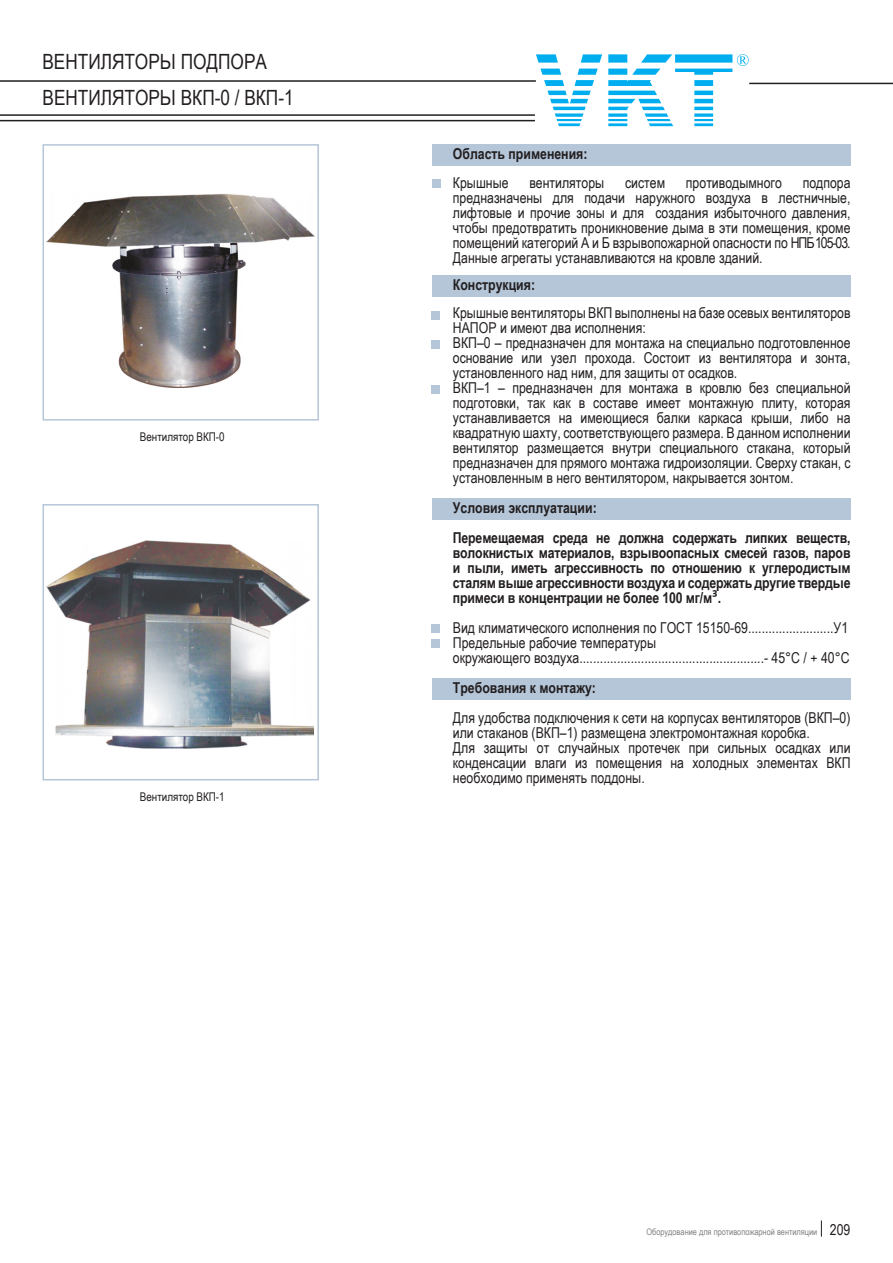
<style>
.page{position:relative;width:893px;height:1263px;background:#fff}
.page>*{position:absolute;margin:0;border:0;box-sizing:border-box;transform-origin:0 0}
.t1{font:21px "Arial Narrow";color:#231f20}
.t2{font:15px/15px "Arial Narrow";color:#231f20;text-align:justify}
.t3{font:700 15px/15px "Arial Narrow";color:#231f20;text-align:justify}
.t4{font:12px "Arial Narrow";color:#231f20}
.t5{font:9px "Arial Narrow";color:#808285}
.s1{font-family:"Segoe UI"}
.s2{font-size:15px;color:#231f20}
</style>
<div class="page">
<svg style="left:536px;top:54px;width:213px;height:72px"></svg>
<hr style="left:0;top:80px;width:536px;height:2px;background:#231f20">
<hr style="left:749px;top:83px;width:144px;height:1px;background:#231f20">
<hr style="left:0;top:120px;width:535px;height:1px;background:#231f20">
<hr style="left:0;top:114px;width:535px;height:2px;background:#231f20">
<svg style="left:821px;top:1220px;width:1px;height:16px"></svg>
<div style="left:432px;top:498px;width:418px;height:21px;background:#b5c6d9"></div>
<div style="left:432px;top:144px;width:418px;height:21px;background:#b5c6d9"></div>
<div style="left:432px;top:276px;width:418px;height:21px;background:#b5c6d9"></div>
<div style="left:432px;top:678px;width:418px;height:21px;background:#b5c6d9"></div>
<div style="left:43px;top:144px;width:276px;height:277px;border:2px solid #b5c6d9"></div>
<div style="left:432px;top:180px;width:9px;height:8px;background:#b5c6d9"></div>
<div style="left:431px;top:311px;width:9px;height:9px;background:#b5c6d9"></div>
<div style="left:432px;top:624px;width:8px;height:9px;background:#b5c6d9"></div>
<div style="left:432px;top:639px;width:8px;height:9px;background:#b5c6d9"></div>
<div style="left:432px;top:340px;width:8px;height:9px;background:#b5c6d9"></div>
<div style="left:432px;top:385px;width:8px;height:8px;background:#b5c6d9"></div>
<div style="left:43px;top:504px;width:276px;height:276px;border:2px solid #b5c6d9"></div>
<img style="left:47px;top:193px;width:267px;height:194px">
<img style="left:46px;top:541px;width:268px;height:208px">
<h1 class="t1" style="left:42px;top:46px;width:226px">ВЕНТИЛЯТОРЫ ПОДПОРА</h1>
<h1 class="t1" style="left:43px;top:82px;width:253px">ВЕНТИЛЯТОРЫ ВКП-0 / ВКП-1</h1>
<p class="t4" style="left:140px;top:428px;width:86px">Вентилятор ВКП-0</p>
<p class="t4" style="left:140px;top:788px;width:86px">Вентилятор ВКП-1</p>
<p class="t3" style="left:453px;top:146px;width:136px">Область применения:</p>
<p class="t2" style="left:453px;top:174px;width:57px">Крышные</p>
<p class="t2" style="left:529px;top:174px;width:76px">вентиляторы</p>
<p class="t2" style="left:625px;top:174px;width:42px">систем</p>
<p class="t2" style="left:686px;top:174px;width:97px">противодымного</p>
<p class="t2" style="left:453px;top:174px;width:399px;text-indent:350px">подпора предназначены для подачи наружного воздуха в лестничные, лифтовые и прочие зоны и для создания избыточного давления, чтобы предотвратить проникновение дыма в эти помещения, кроме помещений категорий А и Б взрывопожарной опасности по НПБ 105-03.<br>Данные агрегаты устанавливаются на кровле зданий.</p>
<p class="t3" style="left:453px;top:276px;width:84px">Конструкция:</p>
<p class="t2" style="left:453px;top:305px;width:399px">Крышные вентиляторы ВКП выполнены на базе осевых вентиляторов<br>НАПОР и имеют два исполнения:</p>
<p class="t2" style="left:453px;top:335px;width:399px">ВКП–0 – предназначен для монтажа на специально подготовленное основание или узел прохода. Состоит из вентилятора и зонта, установленного над ним, для защиты от осадков.</p>
<p class="t2" style="left:453px;top:380px;width:399px">ВКП–1 – предназначен для монтажа в кровлю без специальной подготовки, так как в составе имеет монтажную плиту, которая устанавливается на имеющиеся балки каркаса крыши, либо на квадратную шахту, соответствующего размера. В данном исполнении вентилятор размещается внутри специального стакана, который предназначен для прямого монтажа гидроизоляции. Сверху стакан, с установленным в него вентилятором, накрывается зонтом.</p>
<p class="t3" style="left:453px;top:500px;width:145px">Условия эксплуатации:</p>
<p class="t3" style="left:453px;top:530px;width:399px">Перемещаемая среда не должна содержать липких веществ, волокнистых материалов, взрывоопасных смесей газов, паров и пыли, иметь агрессивность по отношению к углеродистым сталям выше агрессивности воздуха и содержать другие твердые примеси в концентрации не более 100 мг/м<span class="s1">³</span>.</p>
<p class="t2" style="left:453px;top:620px;width:397px">Вид климатического исполнения по ГОСТ 15150-69.........................У1</p>
<p class="t2" style="left:453px;top:635px;width:205px">Предельные рабочие температуры</p>
<p class="t2" style="left:453px;top:650px;width:398px">окружающего воздуха......................................................- 45°С / + 40°С</p>
<p class="t3" style="left:453px;top:680px;width:145px">Требования к монтажу:</p>
<p class="t2" style="left:453px;top:710px;width:399px">Для удобства подключения к сети на корпусах вентиляторов (ВКП–0) или стаканов (ВКП–1) размещена электромонтажная коробка.</p>
<p class="t2" style="left:453px;top:740px;width:399px">Для защиты от случайных протечек при сильных осадках или конденсации влаги из помещения на холодных элементах ВКП необходимо применять поддоны.</p>
<p class="t5" style="left:646px;top:1225px;width:206px">Оборудование для противопожарной вентиляции <span class="s2">209</span></p>
</div>
